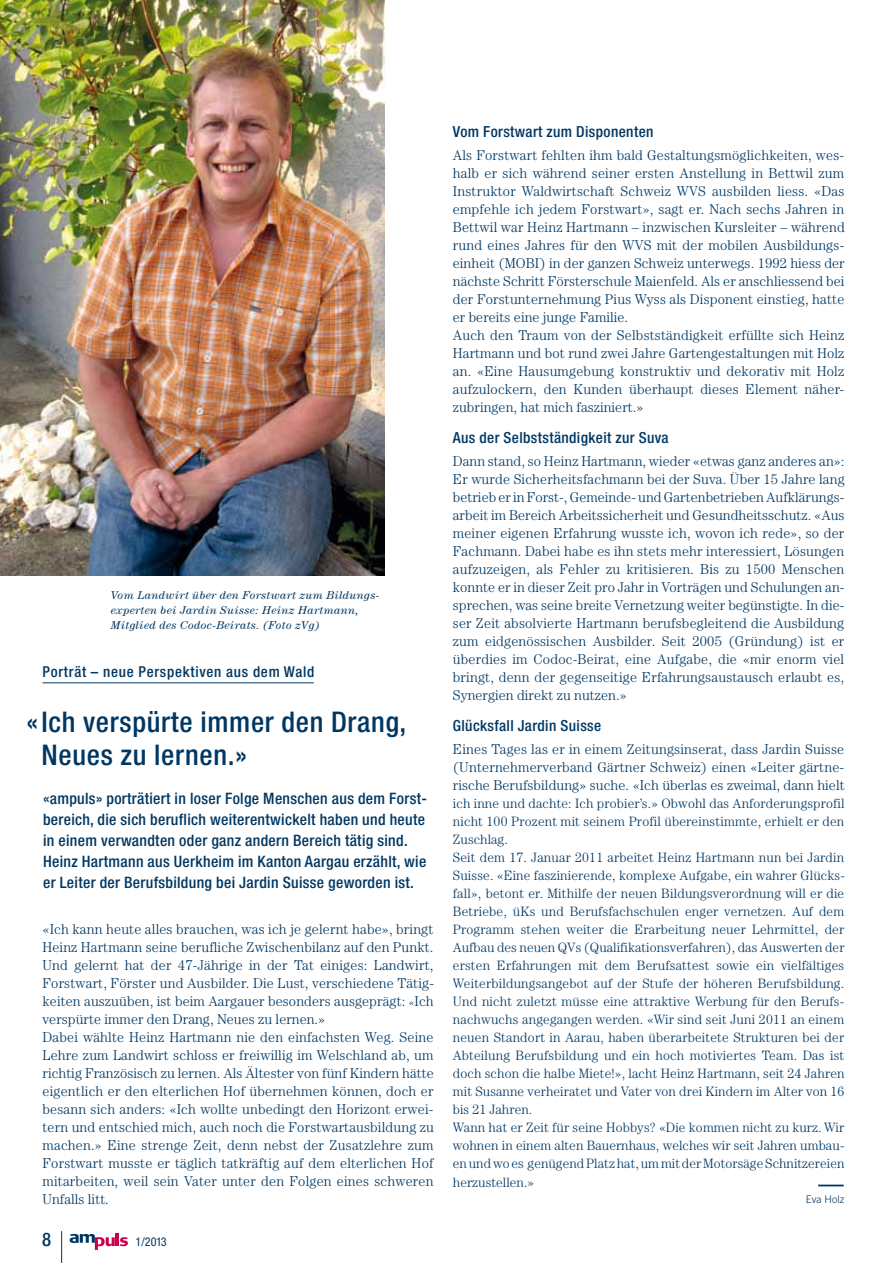
<style>
.page{position:relative;width:893px;height:1263px;background:#fff}
.page>*{position:absolute;margin:0;border:0;box-sizing:border-box;transform-origin:0 0}
.t1{font:500 condensed 28.5px/33px "Helvetica Neue";letter-spacing:.025em;color:#003762}
.t2{font:500 condensed 18.75px "Helvetica Neue";color:#003762}
.t3{font:500 condensed 15.75px/21px "Helvetica Neue";letter-spacing:.02em;color:#003762}
.t4{font:500 condensed 15.3px "Helvetica Neue";letter-spacing:.025em;color:#003762}
.t5{font:500 condensed 15px "Helvetica Neue";letter-spacing:.05em;color:#003762}
.t6{font:300 14.25px/18px "Century";letter-spacing:.015em;color:#003762}
.t7{font:300 13.5px/18px "Century";letter-spacing:.015em;color:#003762}
.t8{font:condensed 12.15px "Helvetica Neue";color:#003762}
.t9{font:italic 11.25px/15px "Century";letter-spacing:.025em;color:#003762}
.t10{font:300 10.5px "Trade Gothic";letter-spacing:.005em;color:#003762}
.s1{font-size:11.25px}
</style>
<div class="page">
<svg style="left:70px;top:1233px;width:58px;height:17px"></svg>
<hr style="left:61px;top:1231px;width:1px;height:32px;background:#003762">
<hr style="left:43px;top:682px;width:271px;height:1px;background:#003762">
<hr style="left:818px;top:1184px;width:26px;height:2px;background:#003762">
<img style="left:0;top:0;width:384px;height:575px">
<p class="t9" style="left:111px;top:588px;width:269px">Vom Landwirt über den Forstwart zum Bildungs&shy;experten bei Jardin Suisse: Heinz Hartmann,<br>Mitglied des Codoc-Beirats. (Foto zVg)</p>
<p class="t5" style="left:43px;top:663px;width:273px">Porträt – neue Perspektiven aus dem Wald</p>
<h1 class="t1" style="left:42px;top:705px;width:366px;text-indent:-15px">«Ich verspürte immer den Drang,<br>Neues zu lernen.»</h1>
<p class="t3" style="left:43px;top:788px;width:385px">«ampuls» porträtiert in loser Folge Menschen aus dem Forst&shy;bereich, die sich beruflich weiterentwickelt haben und heute in einem verwandten oder ganz andern Bereich tätig sind.<br>Heinz Hartmann aus Uerkheim im Kanton Aargau erzählt, wie er Leiter der Berufsbildung bei Jardin Suisse geworden ist.</p>
<p class="t6" style="left:43px;top:920px;width:393px">«Ich kann heute alles brauchen, was ich je gelernt habe», bringt Heinz Hartmann seine berufliche Zwischenbilanz auf den Punkt.<br>Und gelernt hat der 47-Jährige in der Tat einiges: Landwirt, Forstwart, Förster und Ausbilder. Die Lust, verschiedene Tätig&shy;keiten auszuüben, ist beim Aargauer besonders ausgeprägt: <span class="s1">«</span>Ich verspürte immer den Drang, Neues zu lernen.»<br>Dabei wählte Heinz Hartmann nie den einfachsten Weg. Seine Lehre zum Landwirt schloss er freiwillig im Welschland ab, um richtig Französisch zu lernen. Als Ältester von fünf Kindern hätte eigentlich er den elterlichen Hof übernehmen können, doch er besann sich anders: «Ich wollte unbedingt den Horizont erwei&shy;tern und entschied mich, auch noch die Forstwartausbildung zu machen.» Eine strenge Zeit, denn nebst der Zusatzlehre zum Forstwart musste er täglich tatkräftig auf dem elterlichen Hof mitarbeiten, weil sein Vater unter den Folgen eines schweren Unfalls litt.</p>
<h2 class="t2" style="left:42px;top:1228px;width:10px">8</h2>
<p class="t8" style="left:135px;top:1235px;width:33px">1/2013</p>
<p class="t4" style="left:453px;top:122px;width:202px">Vom Forstwart zum Disponenten</p>
<p class="t6" style="left:453px;top:145px;width:393px">Als Forstwart fehlten ihm bald Gestaltungsmöglichkeiten, wes&shy;halb er sich während seiner ersten Anstellung in Bettwil zum Instruktor Waldwirtschaft Schweiz WVS ausbilden liess. «Das empfehle ich jedem Forstwart», sagt er. Nach sechs Jahren in Bettwil war Heinz Hartmann – inzwischen Kursleiter – während rund eines Jahres für den WVS mit der mobilen Ausbildungs&shy;einheit (MOBI) in der ganzen Schweiz unterwegs. 1992 hiess der nächste Schritt Försterschule Maienfeld. Als er anschliessend bei der Forstunternehmung Pius Wyss als Disponent einstieg, hatte er bereits eine junge Familie.<br>Auch den Traum von der Selbstständigkeit erfüllte sich Heinz Hartmann und bot rund zwei Jahre Gartengestaltungen mit Holz an. «Eine Hausumgebung konstruktiv und dekorativ mit Holz aufzulockern, den Kunden überhaupt dieses Element näher&shy;zubringen, hat mich fasziniert.»</p>
<p class="t4" style="left:453px;top:428px;width:217px">Aus der Selbstständigkeit zur Suva</p>
<p class="t6" style="left:453px;top:451px;width:393px;text-align:justify">Dann stand, so Heinz Hartmann, wieder «etwas ganz anderes an»:<br>Er wurde Sicherheitsfachmann bei der Suva. Über 15 Jahre lang betrieb er in Forst-, Gemeinde- und Gartenbetrieben Aufklärungs&shy;arbeit im Bereich Arbeitssicherheit und Gesundheitsschutz. «Aus meiner eigenen Erfahrung wusste ich, wovon ich rede», so der Fachmann. Dabei habe es ihn stets mehr interessiert, Lösungen aufzuzeigen, als Fehler zu kritisieren. Bis zu 1500 Menschen konnte er in dieser Zeit pro Jahr in Vorträgen und Schulungen an&shy;sprechen, was seine breite Vernetzung weiter begünstigte. In die&shy;ser Zeit absolvierte Hartmann berufsbegleitend die Ausbildung zum eidgenössischen Ausbilder. Seit 2005 (Gründung) ist er überdies im Codoc-Beirat, eine Aufgabe, die «mir enorm viel bringt, denn der gegenseitige Erfahrungsaustausch erlaubt es, Synergien direkt zu nutzen.»</p>
<p class="t4" style="left:453px;top:716px;width:150px">Glücksfall Jardin Suisse</p>
<p class="t6" style="left:453px;top:739px;width:393px;text-align:justify">Eines Tages las er in einem Zeitungsinserat, dass Jardin Suisse (Unternehmerverband Gärtner Schweiz) einen «Leiter gärtne&shy;rische Berufsbildung» suche. «Ich überlas es zweimal, dann hielt</p>
<p class="t7" style="left:453px;top:794px;width:393px">ich inne und dachte: Ich probier’s.» Obwohl das Anforderungsprofil nicht 100 Prozent mit seinem Profil übereinstimmte, erhielt er den Zuschlag.<br>Seit dem 17. Januar 2011 arbeitet Heinz Hartmann nun bei Jardin Suisse. «Eine faszinierende, komplexe Aufgabe, ein wahrer Glücks&shy;fall», betont er. Mithilfe der neuen Bildungsverordnung will er die Betriebe, üKs und Berufsfachschulen enger vernetzen. Auf dem Programm stehen weiter die Erarbeitung neuer Lehrmittel, der Aufbau des neuen QVs (Qualifikationsverfahren), das Auswerten der ersten Erfahrungen mit dem Berufsattest sowie ein vielfältiges Weiterbildungsangebot auf der Stufe der höheren Berufsbildung.<br>Und nicht zuletzt müsse eine attraktive Werbung für den Berufs&shy;nachwuchs angegangen werden. «Wir sind seit Juni 2011 an einem neuen Standort in Aarau, haben überarbeitete Strukturen bei der Abteilung Berufsbildung und ein hoch motiviertes Team. Das ist doch schon die halbe Miete!», lacht Heinz Hartmann, seit 24 Jahren mit Susanne verheiratet und Vater von drei Kindern im Alter von 16 bis 21 Jahren.<br>Wann hat er Zeit für seine Hobbys? «Die kommen nicht zu kurz. Wir wohnen in einem alten Bauernhaus, welches wir seit Jahren umbau&shy;en und wo es genügend Platz hat, um mit der Motorsäge Schnitzereien herzustellen.»</p>
<p class="t10" style="left:806px;top:1193px;width:40px">Eva Holz</p>
</div>
